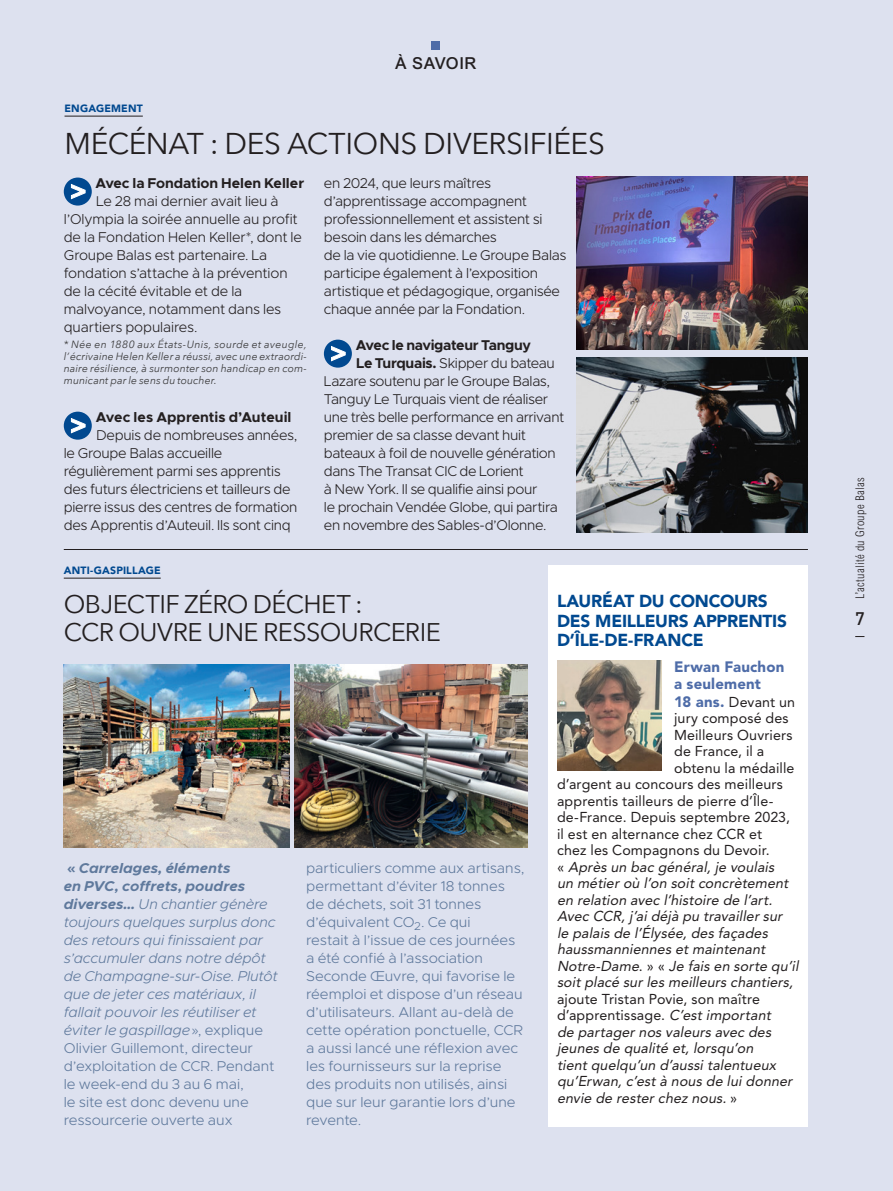
<style>
.page{position:relative;width:893px;height:1191px;background:#dde1ef}
.page>*{position:absolute;margin:0;border:0;box-sizing:border-box;transform-origin:0 0}
.t1{font:30px "Avenir Next";letter-spacing:-.015em;color:#231f20}
.t2{font:25.5px/28.5px "Avenir Next";letter-spacing:-.02em;color:#231f20}
.t3{font:500 18px "DINOT";color:#231f20}
.t4{font:900 17.25px/19.5px "Avenir LT Std";letter-spacing:-.01em;color:#014990}
.t5{font:500 16.5px "Arial MT Std";letter-spacing:.025em;color:#231f20}
.t6{font:900 15px/17.2px "Avenir LT Std";letter-spacing:.01em;color:#4e6ca8}
.t7{font:300 14.25px/18px "Metropolis";letter-spacing:-.02em;color:#231f20}
.t8{font:italic 14.25px/16.5px "Avenir LT Std";letter-spacing:.005em;color:#231f20}
.t9{font:300 14.25px/18px "Metropolis";color:#5f799c}
.t10{font:italic 300 14.25px/18px "Metropolis";letter-spacing:-.005em;color:#5f799c}
.t11{font:14.25px "Avenir LT Std";letter-spacing:.01em;color:#231f20}
.t12{font:700 14.25px "Metropolis";letter-spacing:-.01em;color:#231f20}
.t13{font:300 condensed 12px "Arial MT Std";letter-spacing:.03em;color:#231f20}
.t14{font:italic 10.5px/12px "Avenir Next";letter-spacing:.01em;color:#3e3e3f;text-align:justify}
.t15{font:900 10.5px "Avenir LT Std";letter-spacing:.015em;color:#014990}
.s1{font-weight:700}
.s2{font-weight:700;font-style:normal}
.s3{font-style:normal}
.s4{font-weight:900;font-size:15px;color:#4e6ca8}
</style>
<div class="page">
<hr style="left:64px;top:549px;width:744px;height:1px;background:#231f20">
<hr style="left:64px;top:578px;width:97px;height:1px;background:#231f20">
<svg style="left:64px;top:177px;width:28px;height:28px"></svg>
<svg style="left:64px;top:411px;width:28px;height:28px"></svg>
<svg style="left:324px;top:339px;width:28px;height:28px"></svg>
<hr style="left:65px;top:116px;width:78px;height:1px;background:#231f20">
<div style="left:549px;top:565px;width:259px;height:561px;background:#fff"></div>
<img style="left:557px;top:660px;width:105px;height:111px">
<div style="left:432px;top:41px;width:8px;height:8px;background:#4e6ca8"></div>
<img style="left:64px;top:664px;width:225px;height:183px">
<img style="left:295px;top:664px;width:232px;height:183px">
<img style="left:577px;top:176px;width:231px;height:174px">
<img style="left:577px;top:357px;width:231px;height:175px">
<p class="t5" style="left:395px;top:54px;width:83px">À SAVOIR</p>
<p class="t15" style="left:65px;top:103px;width:80px">ENGAGEMENT</p>
<h1 class="t1" style="left:65px;top:126px;width:542px">MÉCÉNAT : DES ACTIONS DIVERSIFIÉES</h1>
<p class="t12" style="left:95px;top:176px;width:210px">Avec la Fondation Helen Keller</p>
<p class="t7" style="left:64px;top:192px;width:240px;text-indent:32px">Le 28 mai dernier avait lieu à l’Olympia la soirée annuelle au profit de la Fondation Helen Keller*, dont le<br>Groupe Balas est partenaire. La fondation s’attache à la prévention de la cécité évitable et de la malvoyance, notamment dans les quartiers populaires.</p>
<p class="t14" style="left:64px;top:338px;width:245px">* Née en 1880 aux États-Unis, sourde et aveugle, l’écrivaine Helen Keller a réussi, avec une extraordi&shy;naire résilience, à surmonter son handicap en com&shy;municant par le sens du toucher.</p>
<p class="t12" style="left:96px;top:410px;width:197px">Avec les Apprentis d’Auteuil</p>
<p class="t7" style="left:64px;top:426px;width:235px;text-indent:32px">Depuis de nombreuses années, le Groupe Balas accueille régulièrement parmi ses apprentis des futurs électriciens et tailleurs de pierre issus des centres de formation des Apprentis d’Auteuil. Ils sont cinq</p>
<p class="t7" style="left:324px;top:174px;width:244px">en 2024, que leurs maîtres d’apprentissage accompagnent professionnellement et assistent si besoin dans les démarches<br>de la vie quotidienne. Le Groupe Balas participe également à l’exposition artistique et pédagogique, organisée chaque année par la Fondation.</p>
<p class="t12" style="left:356px;top:338px;width:177px">Avec le navigateur Tanguy</p>
<p class="t7" style="left:356px;top:354px;width:200px"><span class="s1">Le Turquais.</span> Skipper du bateau</p>
<p class="t7" style="left:324px;top:372px;width:228px">Lazare soutenu par le Groupe Balas,</p>
<p class="t7" style="left:324px;top:390px;width:226px">Tanguy Le Turquais vient de réaliser</p>
<p class="t7" style="left:324px;top:408px;width:242px">une très belle performance en arrivant</p>
<p class="t7" style="left:324px;top:426px;width:203px">premier de sa classe devant huit</p>
<p class="t7" style="left:324px;top:444px;width:233px">bateaux à foil de nouvelle génération</p>
<p class="t7" style="left:324px;top:462px;width:201px">dans The Transat CIC de Lorient</p>
<p class="t7" style="left:324px;top:480px;width:215px">à New York. Il se qualifie ainsi pour</p>
<p class="t7" style="left:324px;top:498px;width:235px">le prochain Vendée Globe, qui partira</p>
<p class="t7" style="left:324px;top:516px;width:224px">en novembre des Sables-d’Olonne.</p>
<p class="t15" style="left:64px;top:565px;width:98px">ANTI-GASPILLAGE</p>
<h2 class="t2" style="left:64px;top:589px;width:379px">OBJECTIF ZÉRO DÉCHET :<br>CCR OUVRE UNE RESSOURCERIE</h2>
<p class="t10" style="left:64px;top:859px;width:216px"><span class="s2">«</span> <span class="s1">Carrelages, éléments<br>en PVC, coffrets, poudres diverses…</span> Un chantier génère toujours quelques surplus donc des retours qui finissaient par s’accumuler dans notre dépôt de Champagne-sur-Oise. Plutôt que de jeter ces matériaux, il fallait pouvoir les réutiliser et éviter le gaspillage <span class="s3">», explique<br>Olivier Guillemont, directeur d’exploitation de CCR. Pendant le week-end du 3 au 6 mai,<br>le site est donc devenu une ressourcerie ouverte aux</span></p>
<p class="t9" style="left:306px;top:859px;width:220px">particuliers comme aux artisans, permettant d’éviter 18 tonnes de déchets, soit 31 tonnes d’équivalent CO<sub>2</sub>. Ce qui<br>restait à l’issue de ces journées a été confié à l’association<br>Seconde Œuvre, qui favorise le réemploi et dispose d’un réseau d’utilisateurs. Allant au-delà de cette opération ponctuelle, CCR a aussi lancé une réflexion avec les fournisseurs sur la reprise des produits non utilisés, ainsi que sur leur garantie lors d’une revente.</p>
<p class="t4" style="left:557px;top:591px;width:231px">LAURÉAT DU CONCOURS<br>DES MEILLEURS APPRENTIS<br>D’ÎLE-DE-FRANCE</p>
<p class="t6" style="left:674px;top:657px;width:112px">Erwan Fauchon a seulement</p>
<p class="t11" style="left:674px;top:693px;width:123px"><span class="s4">18 ans.</span> Devant un</p>
<p class="t11" style="left:674px;top:710px;width:116px">jury composé des</p>
<p class="t11" style="left:674px;top:726px;width:120px">Meilleurs Ouvriers</p>
<p class="t11" style="left:674px;top:743px;width:92px">de France, il a</p>
<p class="t11" style="left:674px;top:759px;width:122px">obtenu la médaille</p>
<p class="t11" style="left:557px;top:776px;width:227px">d’argent au concours des meilleurs</p>
<p class="t11" style="left:557px;top:792px;width:218px">apprentis tailleurs de pierre d’Île-</p>
<p class="t11" style="left:557px;top:809px;width:235px">de-France. Depuis septembre 2023,</p>
<p class="t11" style="left:557px;top:825px;width:207px">il est en alternance chez CCR et</p>
<p class="t11" style="left:557px;top:842px;width:214px">chez les Compagnons du Devoir.</p>
<p class="t8" style="left:557px;top:858px;width:221px"><span class="s3">«</span> Après un bac général, je voulais</p>
<p class="t8" style="left:557px;top:875px;width:236px">un métier où l’on soit concrètement</p>
<p class="t8" style="left:557px;top:891px;width:220px">en relation avec l’histoire de l’art.</p>
<p class="t8" style="left:557px;top:908px;width:230px">Avec CCR, j ’ai déjà pu travailler sur</p>
<p class="t8" style="left:557px;top:924px;width:215px">le palais de l’Élysée, des façades</p>
<p class="t8" style="left:557px;top:941px;width:212px">haussmanniennes et maintenant</p>
<p class="t8" style="left:557px;top:957px;width:246px">Notre-Dame<span class="s3">. » «</span> Je fais en sorte qu’il</p>
<p class="t8" style="left:557px;top:974px;width:240px">soit placé sur les meilleurs chantiers,</p>
<p class="t8" style="left:557px;top:990px;width:239px"><span class="s3">ajoute Tristan Povie, son maître d’apprentissage.</span> C’est important de partager nos valeurs avec des jeunes de qualité et, lorsqu’on<br>tient quelqu’un d’aussi talentueux qu’Erwan, c’est à nous de lui donner envie de rester chez nous. <span class="s3">»</span></p>
<p class="t13" style="left:855px;top:599px;width:123px;rotate:-90deg">L’actualité du Groupe Balas</p>
<p class="t3" style="left:855px;top:608px;width:11px">7</p>
</div>
